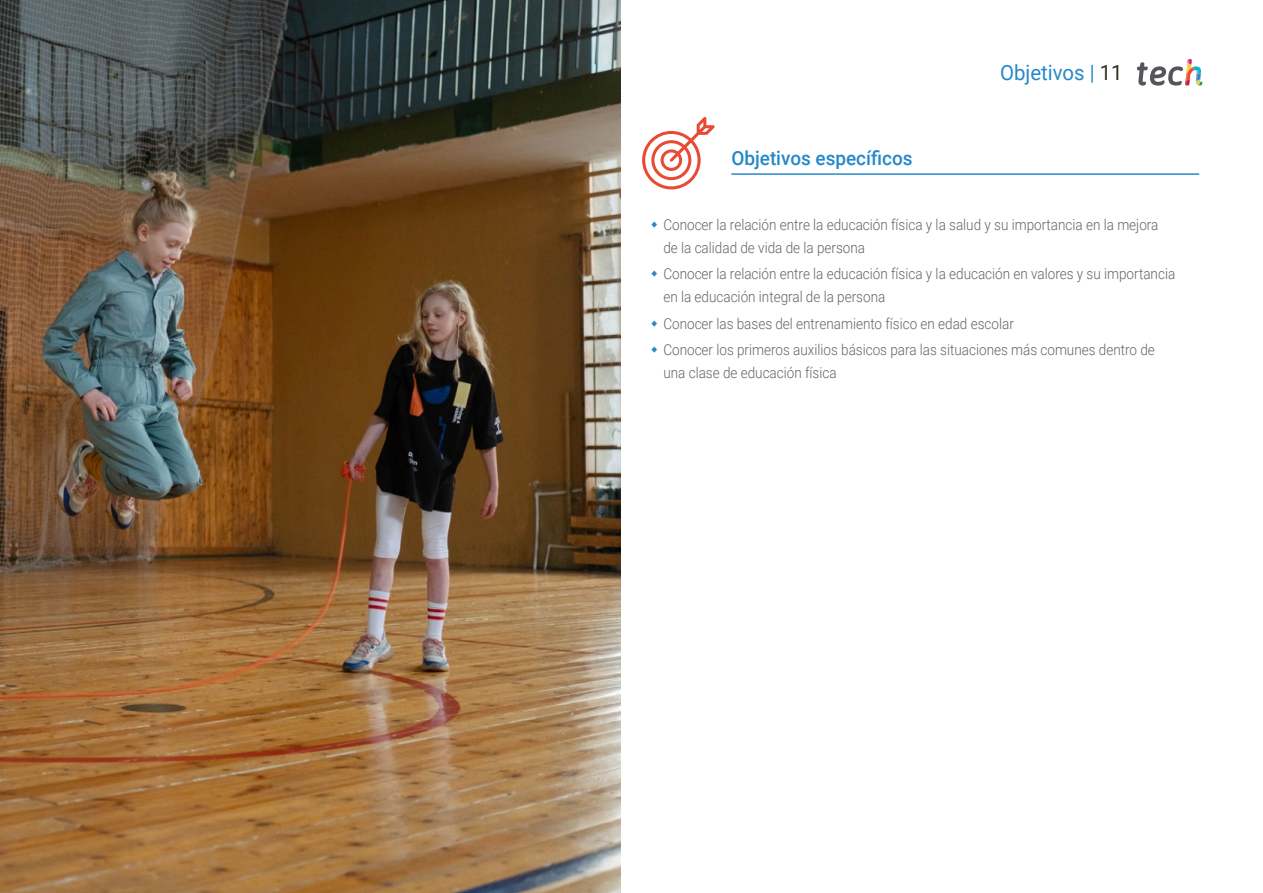
<style>
.page{position:relative;width:1263px;height:893px;background:#fff}
.page>*{position:absolute;margin:0;border:0;box-sizing:border-box;transform-origin:0 0}
.t1{font:21px "Roboto";color:#2488c9}
.t2{font:500 19.5px "Roboto";color:#2488c9}
.t3{font:300 15px/22.5px "Roboto";color:#61646a;scale:.9 1}
.s1{color:#312e20}
</style>
<div class="page">
<img style="left:0;top:0;width:621px;height:893px">
<svg style="left:642px;top:117px;width:73px;height:72px"></svg>
<svg style="left:1137px;top:59px;width:65px;height:27px"></svg>
<hr style="left:731px;top:174px;width:468px;height:1px;background:#2488c9">
<h2 class="t2" style="left:731px;top:144px;width:183px">Objetivos específicos</h2>
<h1 class="t1" style="left:1000px;top:57px;width:124px">Objetivos | <span class="s1">11</span></h1>
<p class="t3" style="left:663px;top:213px;width:551px">Conocer la relación entre la educación física y la salud y su importancia en la mejora de la calidad de vida de la persona</p>
<p class="t3" style="left:663px;top:262px;width:570px">Conocer la relación entre la educación física y la educación en valores y su importancia en la educación integral de la persona</p>
<p class="t3" style="left:663px;top:309px;width:548px;line-height:26.7px">Conocer las bases del entrenamiento físico en edad escolar<br>Conocer los primeros auxilios básicos para las situaciones más comunes dentro de</p>
<p class="t3" style="left:663px;top:361px;width:194px">una clase de educación física</p>
</div>
